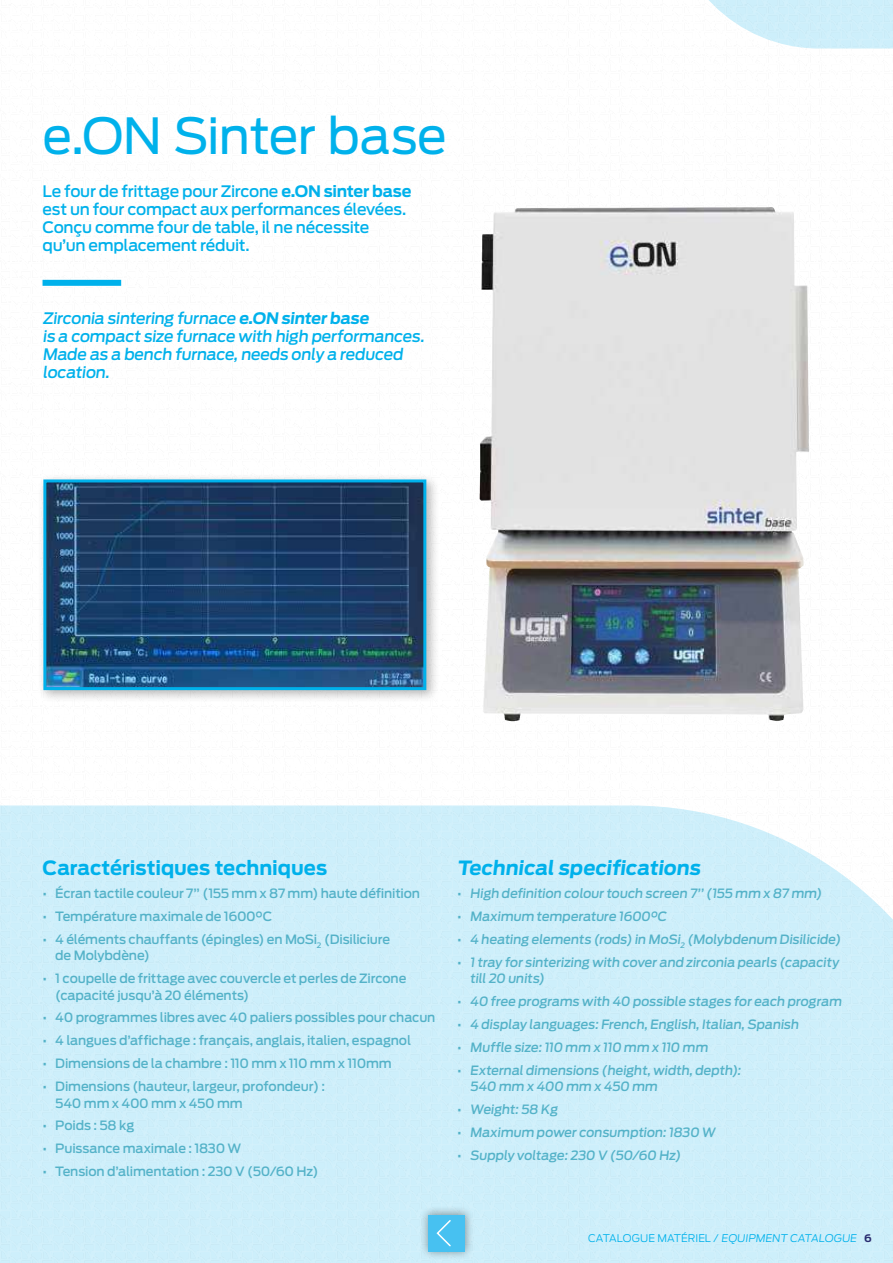
<style>
.page{position:relative;width:893px;height:1263px;background:#fff}
.page>*{position:absolute;margin:0;border:0;box-sizing:border-box;transform-origin:0 0}
.t1{font:49.5px "Antenna";letter-spacing:-.015em;color:#00b1eb}
.t2{font:700 19.5px "Antenna";letter-spacing:-.005em;color:#00b1eb}
.t3{font:500 15.75px/18px "Antenna";letter-spacing:-.02em;color:#00b1eb}
.t4{font:500 12.75px/16.5px "Antenna";letter-spacing:-.01em;color:#54b2c8}
.t5{font:300 10.5px "Antenna";letter-spacing:.005em;color:#00b1eb}
.s1{font-weight:700}
.s2{font-weight:700;color:#2a2d71}
</style>
<div class="page">
<img style="left:0;top:0;width:893px;height:1263px">
<div style="left:419px;top:1206px;width:55px;height:55px;background:#000;opacity:.4"></div>
<div style="left:428px;top:1215px;width:37px;height:37px;background:#47c1f1"></div>
<svg style="left:436px;top:1220px;width:15px;height:27px"></svg>
<div style="left:43px;top:280px;width:78px;height:6px;background:#00b1eb"></div>
<div style="left:37px;top:473px;width:402px;height:230px;background:#000;opacity:.28"></div>
<img style="left:47px;top:483px;width:375px;height:203px">
<div style="left:43px;top:479px;width:383px;height:211px;border:3px solid #00b1eb"></div>
<img style="left:479px;top:207px;width:291px;height:457px">
<h1 class="t1" style="left:43px;top:107px;width:406px">e.ON Sinter base</h1>
<p class="t3" style="left:43px;top:182px;width:370px">Le four de frittage pour Zircone <span class="s1">e.ON sinter base </span>est un four compact aux performances élevées.<br>Conçu comme four de table, il ne nécessite qu’un emplacement réduit.</p>
<p class="t3" style="left:43px;top:310px;width:386px">Zirconia sintering furnace <span class="s1">e.ON sinter base<br></span>is a compact size furnace with high performances.<br>Made as a bench furnace,needs only a reduced location.</p>
<h2 class="t2" style="left:43px;top:856px;width:286px">Caractéristiques techniques</h2>
<p class="t4" style="left:43px;top:885px;width:379px">• Écran tactile couleur 7’’ (155 mm x 87 mm) haute définition</p>
<p class="t4" style="left:43px;top:908px;width:231px">• Température maximale de 1600°C</p>
<p class="t4" style="left:55px;top:931px;width:337px;text-indent:-13px">• 4 éléments chauffants (épingles) en MoSi<sub>2</sub> (Disiliciure de Molybdène)</p>
<p class="t4" style="left:55px;top:970px;width:353px;text-indent:-13px">• 1 coupelle de frittage avec couvercle et perles de Zircone (capacité jusqu’à 20 éléments)</p>
<p class="t4" style="left:43px;top:1009px;width:394px">• 40 programmes libres avec 40 paliers possibles pour chacun</p>
<p class="t4" style="left:43px;top:1032px;width:370px">• 4 langues d’affichage : français, anglais, italien, espagnol</p>
<p class="t4" style="left:43px;top:1055px;width:351px">• Dimensions de la chambre : 110 mm x 110 mm x 110mm</p>
<p class="t4" style="left:55px;top:1078px;width:271px;text-indent:-13px">• Dimensions (hauteur, largeur, profondeur) :<br>540 mm x 400 mm x 450 mm</p>
<p class="t4" style="left:43px;top:1117px;width:94px">• Poids : 58 kg</p>
<p class="t4" style="left:43px;top:1140px;width:200px">• Puissance maximale : 1830 W</p>
<p class="t4" style="left:43px;top:1163px;width:277px">• Tension d’alimentation : 230 V (50/60 Hz)</p>
<h2 class="t2" style="left:457px;top:856px;width:247px">Technical specifications</h2>
<p class="t4" style="left:457px;top:885px;width:368px">• High definition colour touch screen 7’’(155 mm x 87 mm)</p>
<p class="t4" style="left:457px;top:908px;width:213px">• Maximum temperature 1600°C</p>
<p class="t4" style="left:457px;top:931px;width:387px">• 4 heating elements (rods) in MoSi<sub>2</sub> (Molybdenum Disilicide)</p>
<p class="t4" style="left:470px;top:954px;width:372px;text-indent:-13px">• 1 tray for sinterizing with cover and zirconia pearls (capacity till20 units)</p>
<p class="t4" style="left:457px;top:993px;width:388px">• 40 free programs with 40 possible stages for each program</p>
<p class="t4" style="left:457px;top:1016px;width:345px">• 4 display languages:French,English,Italian,Spanish</p>
<p class="t4" style="left:457px;top:1039px;width:254px">• Muffle size:110 mm x 110 mm x 110 mm</p>
<p class="t4" style="left:470px;top:1062px;width:274px;text-indent:-13px">• Externaldimensions (height,width,depth):<br>540 mm x 400 mm x 450 mm</p>
<p class="t4" style="left:457px;top:1101px;width:104px">• Weight:58 Kg</p>
<p class="t4" style="left:457px;top:1124px;width:262px">• Maximum power consumption:1830 W</p>
<p class="t4" style="left:457px;top:1147px;width:227px">• Supply voltage:230 V (50/60 Hz)</p>
<p class="t5" style="left:588px;top:1231px;width:285px">CATALOGUE MATÉRIEL / EQUIPMENT CATALOGUE <span class="s2">6</span></p>
</div>
